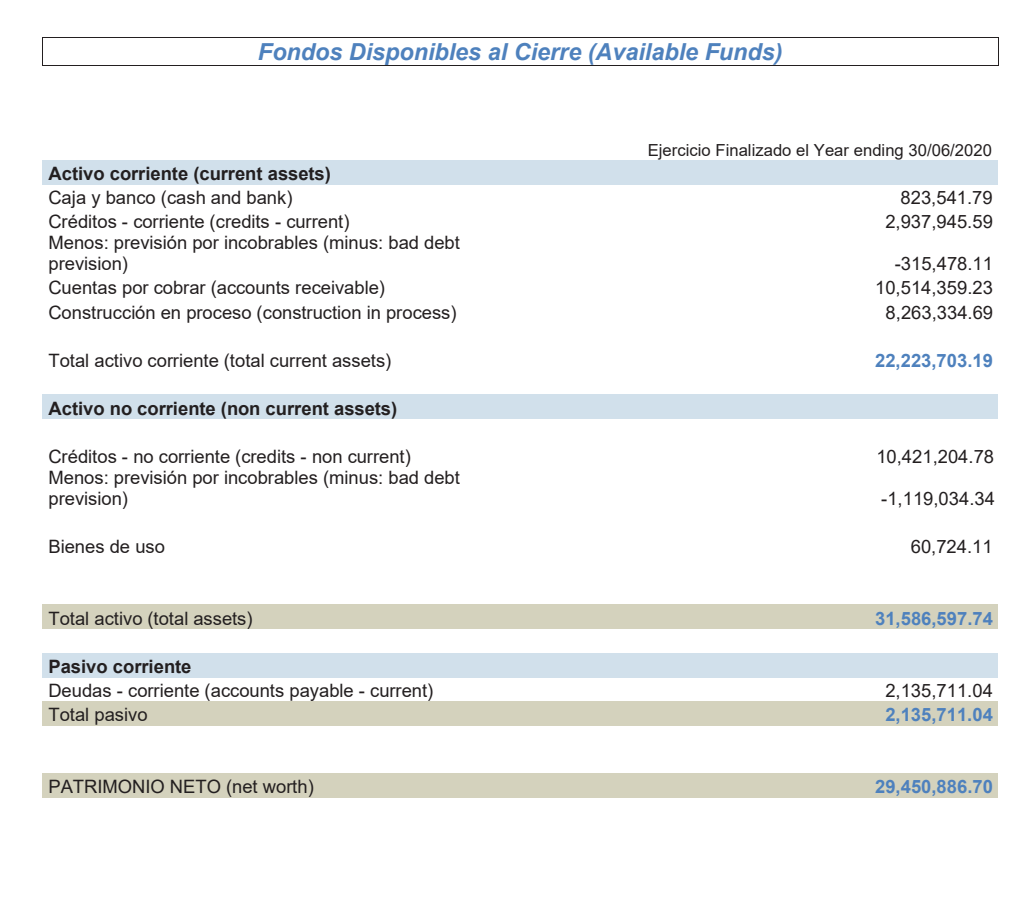
<style>
.page{position:relative;width:1026px;height:918px;background:#fff}
.page>*{position:absolute;margin:0;border:0;box-sizing:border-box;transform-origin:0 0}
.t1{font:italic 700 23.4px "Arial";letter-spacing:-.005em;color:#4e81bd}
.t2{font:18.45px/21px "Arial";color:#231f20}
.t3{font:700 18.45px "Arial";color:#231f20}
.t4{font:700 18.45px "Arial";color:#4e81bd}
.t5{font:16.65px "Arial";color:#231f20}
</style>
<div class="page">
<hr style="left:43px;top:37px;width:955px;height:1px;background:#231f20">
<svg style="left:42px;top:37px;width:2px;height:29px"></svg>
<hr style="left:44px;top:65px;width:356px;height:1px;background:#231f20">
<svg style="left:400px;top:65px;width:179px;height:1px"></svg>
<hr style="left:579px;top:65px;width:419px;height:1px;background:#231f20">
<svg style="left:998px;top:37px;width:1px;height:29px"></svg>
<div style="left:43px;top:160px;width:409px;height:24px;background:#d1e0eb"></div>
<div style="left:452px;top:160px;width:26px;height:24px;background:#d1e0eb"></div>
<div style="left:478px;top:160px;width:26px;height:24px;background:#d1e0eb"></div>
<div style="left:504px;top:160px;width:25px;height:24px;background:#d1e0eb"></div>
<div style="left:529px;top:160px;width:25px;height:24px;background:#d1e0eb"></div>
<div style="left:554px;top:160px;width:25px;height:24px;background:#d1e0eb"></div>
<div style="left:579px;top:160px;width:419px;height:24px;background:#d1e0eb"></div>
<div style="left:43px;top:394px;width:409px;height:24px;background:#d1e0eb"></div>
<div style="left:452px;top:394px;width:26px;height:24px;background:#d1e0eb"></div>
<div style="left:478px;top:394px;width:26px;height:24px;background:#d1e0eb"></div>
<div style="left:504px;top:394px;width:25px;height:24px;background:#d1e0eb"></div>
<div style="left:529px;top:394px;width:25px;height:24px;background:#d1e0eb"></div>
<div style="left:554px;top:394px;width:25px;height:24px;background:#d1e0eb"></div>
<div style="left:579px;top:394px;width:419px;height:24px;background:#d1e0eb"></div>
<div style="left:43px;top:605px;width:383px;height:24px;background:#d4d2bd"></div>
<div style="left:426px;top:605px;width:26px;height:24px;background:#d4d2bd"></div>
<div style="left:452px;top:605px;width:26px;height:24px;background:#d4d2bd"></div>
<div style="left:478px;top:605px;width:26px;height:24px;background:#d4d2bd"></div>
<div style="left:504px;top:605px;width:25px;height:24px;background:#d4d2bd"></div>
<div style="left:529px;top:605px;width:25px;height:24px;background:#d4d2bd"></div>
<div style="left:554px;top:605px;width:25px;height:24px;background:#d4d2bd"></div>
<div style="left:579px;top:605px;width:419px;height:24px;background:#d4d2bd"></div>
<div style="left:43px;top:653px;width:383px;height:24px;background:#d1e0eb"></div>
<div style="left:426px;top:653px;width:26px;height:24px;background:#d1e0eb"></div>
<div style="left:452px;top:653px;width:26px;height:24px;background:#d1e0eb"></div>
<div style="left:478px;top:653px;width:26px;height:24px;background:#d1e0eb"></div>
<div style="left:504px;top:653px;width:25px;height:24px;background:#d1e0eb"></div>
<div style="left:529px;top:653px;width:25px;height:24px;background:#d1e0eb"></div>
<div style="left:554px;top:653px;width:25px;height:24px;background:#d1e0eb"></div>
<div style="left:579px;top:653px;width:419px;height:24px;background:#d1e0eb"></div>
<div style="left:43px;top:701px;width:357px;height:24px;background:#d4d2bd"></div>
<div style="left:400px;top:701px;width:26px;height:24px;background:#d4d2bd"></div>
<div style="left:426px;top:701px;width:26px;height:24px;background:#d4d2bd"></div>
<div style="left:452px;top:701px;width:26px;height:24px;background:#d4d2bd"></div>
<div style="left:478px;top:701px;width:26px;height:24px;background:#d4d2bd"></div>
<div style="left:504px;top:701px;width:25px;height:24px;background:#d4d2bd"></div>
<div style="left:529px;top:701px;width:25px;height:24px;background:#d4d2bd"></div>
<div style="left:554px;top:701px;width:25px;height:24px;background:#d4d2bd"></div>
<div style="left:579px;top:701px;width:419px;height:24px;background:#d4d2bd"></div>
<div style="left:43px;top:773px;width:409px;height:24px;background:#d4d2bd"></div>
<div style="left:452px;top:773px;width:26px;height:24px;background:#d4d2bd"></div>
<div style="left:478px;top:773px;width:26px;height:24px;background:#d4d2bd"></div>
<div style="left:504px;top:773px;width:25px;height:24px;background:#d4d2bd"></div>
<div style="left:529px;top:773px;width:25px;height:24px;background:#d4d2bd"></div>
<div style="left:554px;top:773px;width:25px;height:24px;background:#d4d2bd"></div>
<div style="left:579px;top:773px;width:419px;height:24px;background:#d4d2bd"></div>
<p class="t1" style="left:258px;top:36px;width:526px">Fondos Disponibles al Cierre (Available Funds)</p>
<p class="t5" style="left:648px;top:139px;width:346px">Ejercicio Finalizado el Year ending 30/06/2020</p>
<p class="t3" style="left:48px;top:161px;width:284px">Activo corriente (current assets)</p>
<p class="t2" style="left:48px;top:187px;width:246px">Caja y banco (cash and bank)</p>
<p class="t2" style="left:901px;top:187px;width:94px">823,541.79</p>
<p class="t2" style="left:48px;top:211px;width:303px">Créditos - corriente (credits - current)</p>
<p class="t2" style="left:885px;top:211px;width:109px">2,937,945.59</p>
<p class="t2" style="left:48px;top:232px;width:413px">Menos: previsión por incobrables (minus: bad debt prevision)</p>
<p class="t2" style="left:895px;top:253px;width:100px">-315,478.11</p>
<p class="t2" style="left:48px;top:277px;width:338px">Cuentas por cobrar (accounts receivable)</p>
<p class="t2" style="left:875px;top:277px;width:119px">10,514,359.23</p>
<p class="t2" style="left:48px;top:301px;width:410px">Construcción en proceso (construction in process)</p>
<p class="t2" style="left:886px;top:301px;width:109px">8,263,334.69</p>
<p class="t2" style="left:48px;top:349px;width:344px">Total activo corriente (total current assets)</p>
<p class="t4" style="left:875px;top:347px;width:119px">22,223,703.19</p>
<p class="t3" style="left:48px;top:395px;width:350px">Activo no corriente (non current assets)</p>
<p class="t2" style="left:48px;top:446px;width:364px">Créditos - no corriente (credits - non current)</p>
<p class="t2" style="left:876px;top:446px;width:119px">10,421,204.78</p>
<p class="t2" style="left:48px;top:467px;width:413px">Menos: previsión por incobrables (minus: bad debt prevision)</p>
<p class="t2" style="left:881px;top:488px;width:115px">-1,119,034.34</p>
<p class="t2" style="left:48px;top:536px;width:118px">Bienes de uso</p>
<p class="t2" style="left:911px;top:536px;width:83px">60,724.11</p>
<p class="t2" style="left:48px;top:608px;width:206px">Total activo (total assets)</p>
<p class="t4" style="left:875px;top:606px;width:119px">31,586,597.74</p>
<p class="t3" style="left:48px;top:654px;width:145px">Pasivo corriente</p>
<p class="t2" style="left:48px;top:680px;width:386px">Deudas - corriente (accounts payable - current)</p>
<p class="t2" style="left:885px;top:680px;width:109px">2,135,711.04</p>
<p class="t2" style="left:48px;top:704px;width:101px">Total pasivo</p>
<p class="t4" style="left:885px;top:702px;width:109px">2,135,711.04</p>
<p class="t2" style="left:48px;top:776px;width:267px">PATRIMONIO NETO (net worth)</p>
<p class="t4" style="left:875px;top:774px;width:119px">29,450,886.70</p>
</div>
